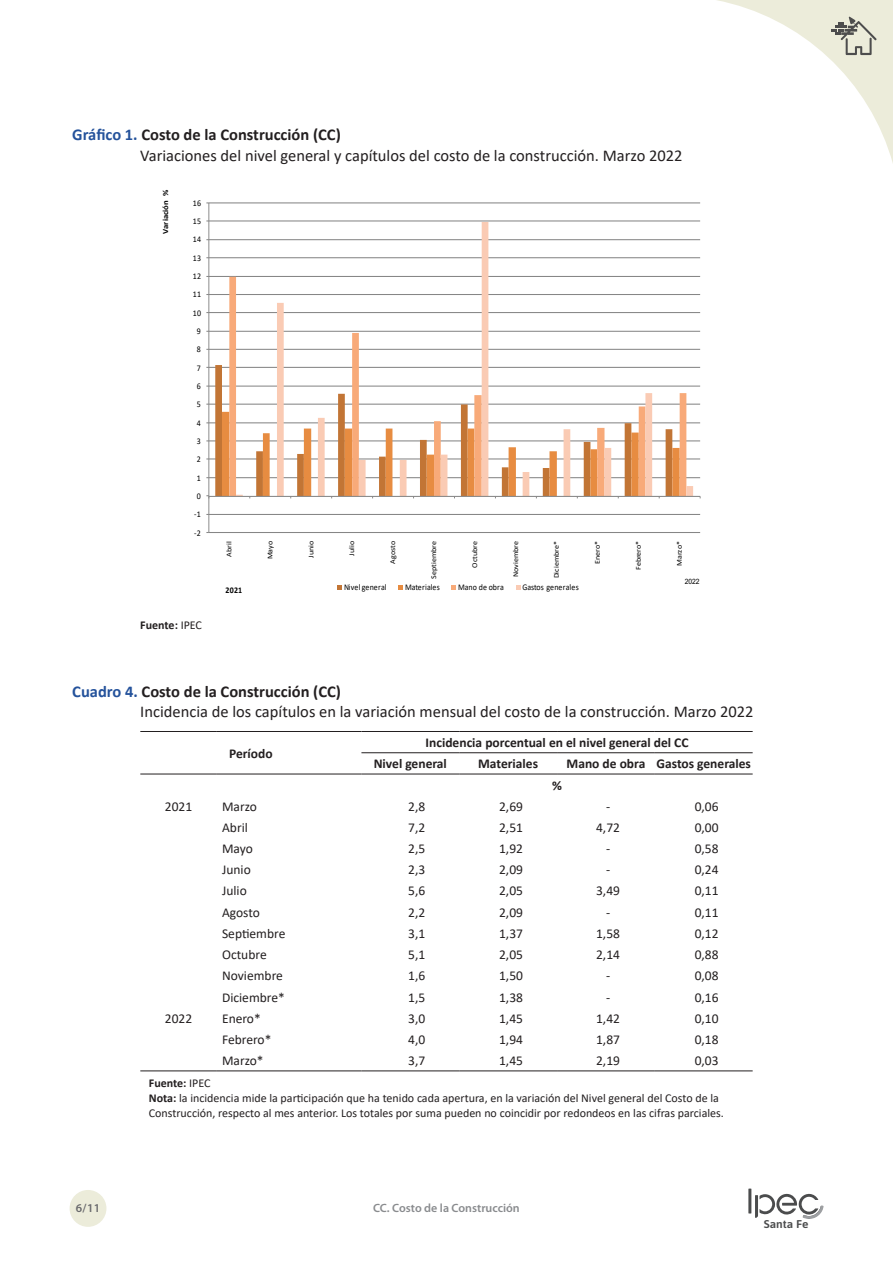
<style>
.page{position:relative;width:893px;height:1263px;background:#fff}
.page>*{position:absolute;margin:0;border:0;box-sizing:border-box;transform-origin:0 0}
.t1{font:16.5px/21px "Calibri";color:#231f20}
.t2{font:13.5px "Calibri";color:#231f20}
.t3{font:700 13.5px/21.3px "Calibri";color:#231f20}
.t4{font:12px/15px "Calibri";color:#231f20}
.t5{font:600 12px "Myriad Pro";color:#898b8e}
.t6{font:700 12px "Calibri";color:#231f20}
.t7{font:600 12px "Myriad Pro";color:#69696c}
.t8{font:600 11.25px "Asap";color:#4b4c4d;scale:1.06 1}
.t9{font:8.7px "Calibri";letter-spacing:.015em;color:#000;scale:.91 1}
.t10{font:700 8.7px "Calibri";color:#000;scale:.91 1}
.t11{font:700 7.95px "Calibri";letter-spacing:-.015em;color:#000;scale:1.09 1}
.t12{font:7.35px "Calibri";color:#000;scale:1.09 1}
.t13{font:7.35px "Arial";color:#000;scale:.91 1}
.s1{font-weight:700;color:#24529b}
.s2{font-weight:700}
.s3{font-weight:400}
</style>
<div class="page">
<div style="left:70px;top:1190px;width:36px;height:37px;background:#ececda;border-radius:50%"></div>
<hr style="left:748px;top:1188px;width:3px;height:25px;background:#4b4c4d">
<svg style="left:755px;top:1193px;width:69px;height:26px"></svg>
<svg style="left:717px;top:0;width:176px;height:163px"></svg>
<svg style="left:206px;top:202px;width:495px;height:388px"></svg>
<hr style="left:140px;top:731px;width:77px;height:1px;background:#231f20">
<hr style="left:217px;top:731px;width:144px;height:1px;background:#231f20">
<hr style="left:361px;top:731px;width:98px;height:1px;background:#231f20">
<hr style="left:459px;top:731px;width:98px;height:1px;background:#231f20">
<hr style="left:557px;top:731px;width:98px;height:1px;background:#231f20">
<hr style="left:655px;top:731px;width:98px;height:1px;background:#231f20">
<hr style="left:361px;top:752px;width:98px;height:1px;background:#231f20">
<hr style="left:459px;top:752px;width:98px;height:1px;background:#231f20">
<hr style="left:557px;top:752px;width:98px;height:1px;background:#231f20">
<hr style="left:655px;top:752px;width:98px;height:1px;background:#231f20">
<hr style="left:140px;top:1070px;width:77px;height:1px;background:#231f20">
<hr style="left:217px;top:1070px;width:144px;height:1px;background:#231f20">
<hr style="left:361px;top:1070px;width:98px;height:1px;background:#231f20">
<hr style="left:459px;top:1070px;width:98px;height:1px;background:#231f20">
<hr style="left:557px;top:1070px;width:98px;height:1px;background:#231f20">
<hr style="left:655px;top:1070px;width:98px;height:1px;background:#231f20">
<hr style="left:140px;top:774px;width:77px;height:1px;background:#231f20">
<hr style="left:217px;top:774px;width:144px;height:1px;background:#231f20">
<hr style="left:361px;top:774px;width:98px;height:1px;background:#231f20">
<hr style="left:459px;top:774px;width:98px;height:1px;background:#231f20">
<hr style="left:557px;top:774px;width:98px;height:1px;background:#231f20">
<hr style="left:655px;top:774px;width:98px;height:1px;background:#231f20">
<p class="t1" style="left:140px;top:124px;width:544px;text-indent:-68px"><span class="s1">Gráfico 1.</span> <span class="s2">Costo de la Construcción (CC)<br></span>Variaciones del nivel general y capítulos del costo de la construcción. Marzo 2022</p>
<p class="t11" style="left:160px;top:234px;width:42px;rotate:-90deg">Variación %</p>
<p class="t9" style="left:193px;top:197px;width:11px">16</p>
<p class="t9" style="left:193px;top:215px;width:11px">15</p>
<p class="t9" style="left:193px;top:233px;width:11px">14</p>
<p class="t9" style="left:193px;top:252px;width:11px">13</p>
<p class="t9" style="left:193px;top:270px;width:11px">12</p>
<p class="t9" style="left:193px;top:288px;width:11px">11</p>
<p class="t9" style="left:193px;top:307px;width:11px">10</p>
<p class="t9" style="left:197px;top:325px;width:6px">9</p>
<p class="t9" style="left:197px;top:343px;width:6px">8</p>
<p class="t9" style="left:197px;top:362px;width:6px">7</p>
<p class="t9" style="left:197px;top:380px;width:6px">6</p>
<p class="t9" style="left:197px;top:398px;width:6px">5</p>
<p class="t9" style="left:197px;top:417px;width:6px">4</p>
<p class="t9" style="left:197px;top:435px;width:6px">3</p>
<p class="t9" style="left:197px;top:453px;width:6px">2</p>
<p class="t9" style="left:197px;top:472px;width:6px">1</p>
<p class="t9" style="left:197px;top:490px;width:6px">0</p>
<p class="t9" style="left:194px;top:508px;width:9px">-1</p>
<p class="t9" style="left:194px;top:527px;width:9px">-2</p>
<p class="t6" style="left:140px;top:616px;width:63px">Fuente: <span class="s3">IPEC</span></p>
<p class="t12" style="left:224px;top:556px;width:15px;rotate:-90deg">Abril</p>
<p class="t12" style="left:265px;top:559px;width:18px;rotate:-90deg">Mayo</p>
<p class="t12" style="left:306px;top:558px;width:17px;rotate:-90deg">Junio</p>
<p class="t12" style="left:347px;top:555px;width:15px;rotate:-90deg">Julio</p>
<p class="t12" style="left:388px;top:563px;width:23px;rotate:-90deg">Agosto</p>
<p class="t12" style="left:429px;top:579px;width:36px;rotate:-90deg">Septiembre</p>
<p class="t12" style="left:469px;top:567px;width:25px;rotate:-90deg">Octubre</p>
<p class="t12" style="left:510px;top:577px;width:35px;rotate:-90deg">Noviembre</p>
<p class="t12" style="left:551px;top:578px;width:36px;rotate:-90deg">Diciembre*</p>
<p class="t12" style="left:592px;top:564px;width:22px;rotate:-90deg">Enero*</p>
<p class="t12" style="left:633px;top:570px;width:28px;rotate:-90deg">Febrero*</p>
<p class="t12" style="left:674px;top:566px;width:24px;rotate:-90deg">Marzo*</p>
<p class="t13" style="left:685px;top:576px;width:18px">2022</p>
<p class="t10" style="left:225px;top:583px;width:20px">2021</p>
<p class="t9" style="left:344px;top:581px;width:48px">Nivel general</p>
<p class="t9" style="left:405px;top:581px;width:40px">Materiales</p>
<p class="t9" style="left:458px;top:581px;width:52px">Mano de obra</p>
<p class="t9" style="left:523px;top:581px;width:63px">Gastos generales</p>
<p class="t1" style="left:140px;top:681px;width:615px;line-height:19.8px;text-indent:-68px"><span class="s1">Cuadro 4.</span> <span class="s2">Costo de la Construcción (CC)<br></span>Incidencia de los capítulos en la variación mensual del costo de la construcción. Marzo 2022</p>
<p class="t3" style="left:229px;top:742px;width:45px">Período</p>
<p class="t3" style="left:374px;top:732px;width:316px;text-indent:52px">Incidencia porcentual en el nivel general del CC<br>Nivel general</p>
<p class="t3" style="left:478px;top:753px;width:61px">Materiales</p>
<p class="t3" style="left:567px;top:753px;width:186px">Mano de obra Gastos generales</p>
<p class="t3" style="left:552px;top:775px;width:11px">%</p>
<p class="t2" style="left:165px;top:797px;width:29px">2021</p>
<p class="t2" style="left:222px;top:797px;width:36px">Marzo</p>
<p class="t2" style="left:408px;top:797px;width:19px">2,8</p>
<p class="t2" style="left:499px;top:797px;width:25px">2,69</p>
<p class="t2" style="left:606px;top:797px;width:6px">-</p>
<p class="t2" style="left:695px;top:797px;width:25px">0,06</p>
<p class="t2" style="left:222px;top:818px;width:27px">Abril</p>
<p class="t2" style="left:408px;top:818px;width:19px">7,2</p>
<p class="t2" style="left:499px;top:818px;width:25px">2,51</p>
<p class="t2" style="left:596px;top:818px;width:25px">4,72</p>
<p class="t2" style="left:695px;top:818px;width:25px">0,00</p>
<p class="t2" style="left:222px;top:839px;width:32px">Mayo</p>
<p class="t2" style="left:408px;top:839px;width:19px">2,5</p>
<p class="t2" style="left:499px;top:839px;width:25px">1,92</p>
<p class="t2" style="left:606px;top:839px;width:6px">-</p>
<p class="t2" style="left:695px;top:839px;width:25px">0,58</p>
<p class="t2" style="left:222px;top:860px;width:30px">Junio</p>
<p class="t2" style="left:408px;top:860px;width:19px">2,3</p>
<p class="t2" style="left:499px;top:860px;width:25px">2,09</p>
<p class="t2" style="left:606px;top:860px;width:6px">-</p>
<p class="t2" style="left:695px;top:860px;width:25px">0,24</p>
<p class="t2" style="left:222px;top:881px;width:26px">Julio</p>
<p class="t2" style="left:408px;top:881px;width:19px">5,6</p>
<p class="t2" style="left:499px;top:881px;width:25px">2,05</p>
<p class="t2" style="left:596px;top:881px;width:25px">3,49</p>
<p class="t2" style="left:695px;top:881px;width:25px">0,11</p>
<p class="t2" style="left:222px;top:903px;width:39px">Agosto</p>
<p class="t2" style="left:408px;top:903px;width:19px">2,2</p>
<p class="t2" style="left:499px;top:903px;width:25px">2,09</p>
<p class="t2" style="left:606px;top:903px;width:6px">-</p>
<p class="t2" style="left:695px;top:903px;width:25px">0,11</p>
<p class="t2" style="left:222px;top:924px;width:65px">Septiembre</p>
<p class="t2" style="left:408px;top:924px;width:19px">3,1</p>
<p class="t2" style="left:499px;top:924px;width:25px">1,37</p>
<p class="t2" style="left:596px;top:924px;width:25px">1,58</p>
<p class="t2" style="left:695px;top:924px;width:25px">0,12</p>
<p class="t2" style="left:222px;top:945px;width:46px">Octubre</p>
<p class="t2" style="left:408px;top:945px;width:19px">5,1</p>
<p class="t2" style="left:499px;top:945px;width:25px">2,05</p>
<p class="t2" style="left:596px;top:945px;width:25px">2,14</p>
<p class="t2" style="left:695px;top:945px;width:25px">0,88</p>
<p class="t2" style="left:222px;top:966px;width:62px">Noviembre</p>
<p class="t2" style="left:408px;top:966px;width:19px">1,6</p>
<p class="t2" style="left:499px;top:966px;width:25px">1,50</p>
<p class="t2" style="left:606px;top:966px;width:6px">-</p>
<p class="t2" style="left:695px;top:966px;width:25px">0,08</p>
<p class="t2" style="left:222px;top:988px;width:64px">Diciembre*</p>
<p class="t2" style="left:408px;top:988px;width:19px">1,5</p>
<p class="t2" style="left:499px;top:988px;width:25px">1,38</p>
<p class="t2" style="left:606px;top:988px;width:6px">-</p>
<p class="t2" style="left:695px;top:988px;width:25px">0,16</p>
<p class="t2" style="left:165px;top:1009px;width:29px">2022</p>
<p class="t2" style="left:222px;top:1009px;width:40px">Enero*</p>
<p class="t2" style="left:408px;top:1009px;width:19px">3,0</p>
<p class="t2" style="left:499px;top:1009px;width:25px">1,45</p>
<p class="t2" style="left:596px;top:1009px;width:25px">1,42</p>
<p class="t2" style="left:695px;top:1009px;width:25px">0,10</p>
<p class="t2" style="left:222px;top:1030px;width:51px">Febrero*</p>
<p class="t2" style="left:408px;top:1030px;width:19px">4,0</p>
<p class="t2" style="left:499px;top:1030px;width:25px">1,94</p>
<p class="t2" style="left:596px;top:1030px;width:25px">1,87</p>
<p class="t2" style="left:695px;top:1030px;width:25px">0,18</p>
<p class="t2" style="left:222px;top:1051px;width:43px">Marzo*</p>
<p class="t2" style="left:408px;top:1051px;width:19px">3,7</p>
<p class="t2" style="left:499px;top:1051px;width:25px">1,45</p>
<p class="t2" style="left:596px;top:1051px;width:25px">2,19</p>
<p class="t2" style="left:695px;top:1051px;width:25px">0,03</p>
<p class="t4" style="left:149px;top:1075px;width:577px"><span class="s2">Fuente:</span> IPEC<br><span class="s2">Nota:</span> la incidencia mide la participación que ha tenido cada apertura, en la variación del Nivel general del Costo de la<br>Construcción, respecto al mes anterior. Los totales por suma pueden no coincidir por redondeos en las cifras parciales.</p>
<p class="t7" style="left:76px;top:1200px;width:26px">6/11</p>
<p class="t5" style="left:373px;top:1200px;width:148px">CC. Costo de la Construcción</p>
<p class="t8" style="left:764px;top:1216px;width:44px">Santa Fe</p>
</div>
